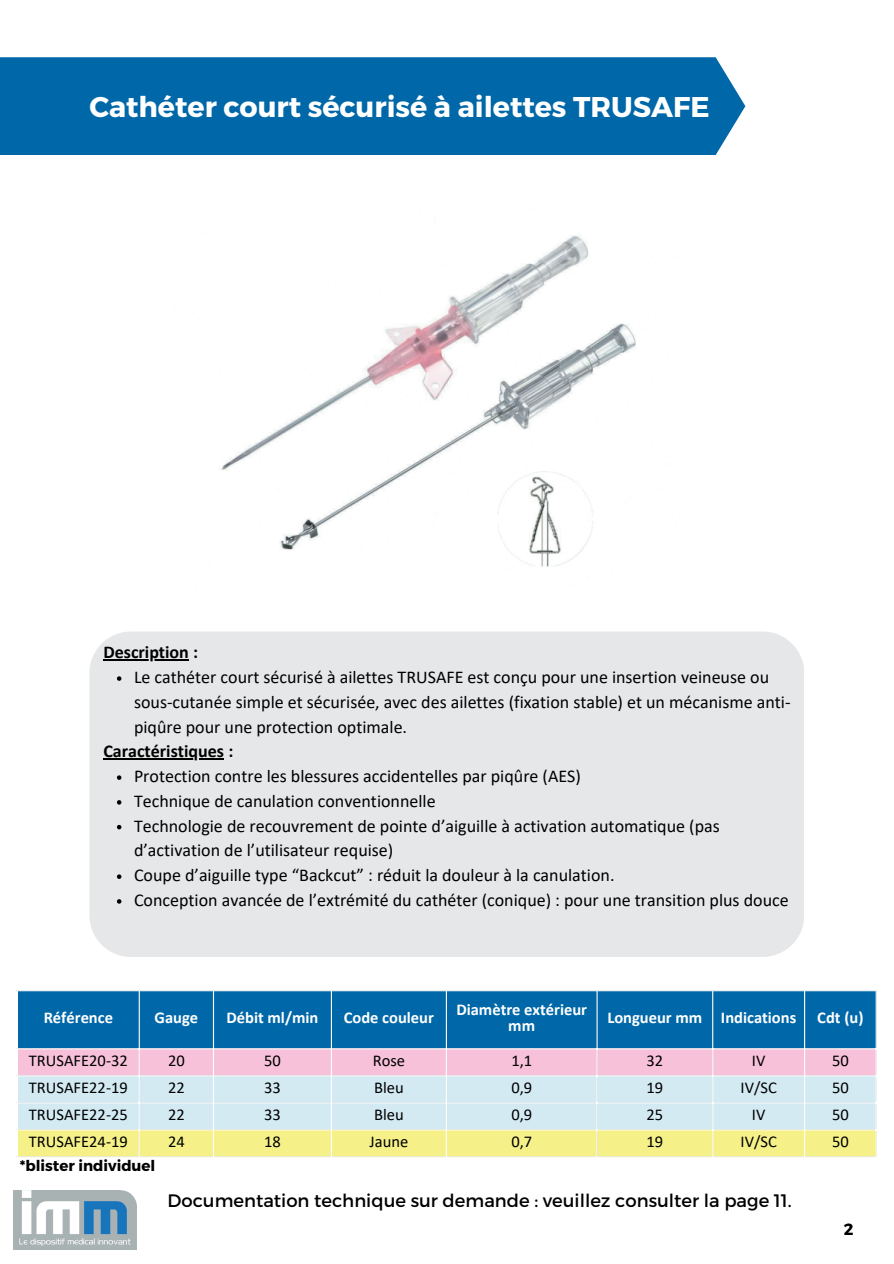
<style>
.page{position:relative;width:894px;height:1264px;background:#fff}
.page>*{position:absolute;margin:0;border:0;box-sizing:border-box;transform-origin:0 0}
.t1{font:700 28.5px "Montserrat";color:#fff}
.t2{font:18px/24.8px "Calibri";color:#000}
.t3{font:18px "Montserrat";color:#000}
.t4{font:700 18px "Calibri";color:#000}
.t5{font:16.5px "Calibri";color:#000}
.t6{font:700 16.5px/15.8px "Calibri";color:#fff;text-align:center}
.t7{font:700 16.2px "Montserrat";color:#000}
.t8{font:700 15px "Montserrat";color:#000}
</style>
<div class="page">
<div style="left:89px;top:631px;width:714px;height:325px;background:#e5e7e8"></div>
<img style="left:220px;top:235px;width:416px;height:332px">
<div style="left:0;top:57px;width:745px;height:98px;background:#0068a9"></div>
<hr style="left:103px;top:659px;width:86px;height:1px;background:#000">
<svg style="left:117px;top:676px;width:4px;height:4px"></svg>
<hr style="left:103px;top:758px;width:121px;height:1px;background:#000">
<svg style="left:117px;top:775px;width:4px;height:4px"></svg>
<svg style="left:117px;top:800px;width:4px;height:4px"></svg>
<svg style="left:117px;top:824px;width:4px;height:5px"></svg>
<svg style="left:117px;top:874px;width:4px;height:4px"></svg>
<svg style="left:117px;top:899px;width:4px;height:4px"></svg>
<img style="left:13px;top:1190px;width:124px;height:59px">
<div style="left:18px;top:991px;width:857px;height:57px;background:#0068a9"></div>
<div style="left:18px;top:1049px;width:857px;height:26px;background:#f7c2d9"></div>
<div style="left:18px;top:1076px;width:857px;height:53px;background:#d3eaf3"></div>
<div style="left:18px;top:1130px;width:857px;height:26px;background:#f5f188"></div>
<hr style="left:139px;top:991px;width:1px;height:165px;background:#fff">
<hr style="left:213px;top:991px;width:1px;height:165px;background:#fff">
<hr style="left:331px;top:991px;width:1px;height:165px;background:#fff">
<hr style="left:445px;top:991px;width:2px;height:165px;background:#fff">
<hr style="left:596px;top:991px;width:1px;height:165px;background:#fff">
<hr style="left:712px;top:991px;width:1px;height:165px;background:#fff">
<hr style="left:803px;top:991px;width:1px;height:165px;background:#fff">
<hr style="left:17px;top:1102px;width:859px;height:1px;background:#fff">
<h1 class="t1" style="left:89px;top:88px;width:621px">Cathéter court sécurisé à ailettes TRUSAFE</h1>
<p class="t4" style="left:103px;top:644px;width:96px">Description :</p>
<h2 class="t2" style="left:134px;top:666px;width:657px">Le cathéter court sécurisé à ailettes TRUSAFE est conçu pour une insertion veineuse ou sous-cutanée simple et sécurisée, avec des ailettes (fixation stable) et un mécanisme anti&shy;piqûre pour une protection optimale.</h2>
<p class="t4" style="left:103px;top:743px;width:131px">Caractéristiques :</p>
<h2 class="t2" style="left:134px;top:765px;width:448px">Protection contre les blessures accidentelles par piqûre (AES)</h2>
<p class="t2" style="left:134px;top:790px;width:303px">Technique de canulation conventionnelle</p>
<p class="t2" style="left:134px;top:814px;width:587px">Technologie de recouvrement de pointe d’aiguille à activation automatique (pas d’activation de l’utilisateur requise)</p>
<p class="t2" style="left:134px;top:864px;width:482px">Coupe d’aiguille type “Backcut” : réduit la douleur à la canulation.</p>
<p class="t2" style="left:134px;top:889px;width:656px">Conception avancée de l’extrémité du cathéter (conique) : pour une transition plus douce</p>
<p class="t6" style="left:44px;top:1010px;width:71px">Référence</p>
<p class="t6" style="left:154px;top:1010px;width:45px">Gauge</p>
<p class="t6" style="left:226px;top:1010px;width:93px">Débit ml/min</p>
<p class="t6" style="left:344px;top:1010px;width:92px">Code couleur</p>
<p class="t6" style="left:456px;top:1002px;width:132px">Diamètre extérieur mm</p>
<p class="t6" style="left:607px;top:1010px;width:96px">Longueur mm</p>
<p class="t6" style="left:720px;top:1010px;width:77px">Indications</p>
<p class="t6" style="left:817px;top:1010px;width:48px">Cdt (u)</p>
<p class="t5" style="left:29px;top:1053px;width:100px">TRUSAFE20-32</p>
<p class="t5" style="left:168px;top:1053px;width:18px">20</p>
<p class="t5" style="left:264px;top:1053px;width:18px">50</p>
<p class="t5" style="left:372px;top:1053px;width:34px">Rose</p>
<p class="t5" style="left:511px;top:1053px;width:22px">1,1</p>
<p class="t5" style="left:646px;top:1053px;width:18px">32</p>
<p class="t5" style="left:751px;top:1053px;width:15px">IV</p>
<p class="t5" style="left:831px;top:1053px;width:18px">50</p>
<p class="t5" style="left:29px;top:1080px;width:100px">TRUSAFE22-19</p>
<p class="t5" style="left:168px;top:1080px;width:18px">22</p>
<p class="t5" style="left:264px;top:1080px;width:18px">33</p>
<p class="t5" style="left:374px;top:1080px;width:31px">Bleu</p>
<p class="t5" style="left:511px;top:1080px;width:22px">0,9</p>
<p class="t5" style="left:646px;top:1080px;width:18px">19</p>
<p class="t5" style="left:740px;top:1080px;width:38px">IV/SC</p>
<p class="t5" style="left:831px;top:1080px;width:18px">50</p>
<p class="t5" style="left:29px;top:1107px;width:100px">TRUSAFE22-25</p>
<p class="t5" style="left:168px;top:1107px;width:18px">22</p>
<p class="t5" style="left:264px;top:1107px;width:18px">33</p>
<p class="t5" style="left:374px;top:1107px;width:31px">Bleu</p>
<p class="t5" style="left:511px;top:1107px;width:22px">0,9</p>
<p class="t5" style="left:646px;top:1107px;width:18px">25</p>
<p class="t5" style="left:751px;top:1107px;width:15px">IV</p>
<p class="t5" style="left:831px;top:1107px;width:18px">50</p>
<p class="t5" style="left:29px;top:1134px;width:100px">TRUSAFE24-19</p>
<p class="t5" style="left:168px;top:1134px;width:18px">24</p>
<p class="t5" style="left:264px;top:1134px;width:18px">18</p>
<p class="t5" style="left:369px;top:1134px;width:40px">Jaune</p>
<p class="t5" style="left:511px;top:1134px;width:22px">0,7</p>
<p class="t5" style="left:646px;top:1134px;width:18px">19</p>
<p class="t5" style="left:740px;top:1134px;width:38px">IV/SC</p>
<p class="t5" style="left:831px;top:1134px;width:18px">50</p>
<p class="t8" style="left:20px;top:1155px;width:137px">*blister individuel</p>
<p class="t3" style="left:167px;top:1188px;width:625px">Documentation technique sur demande : veuillez consulter la page 11.</p>
<p class="t7" style="left:843px;top:1218px;width:11px">2</p>
</div>
